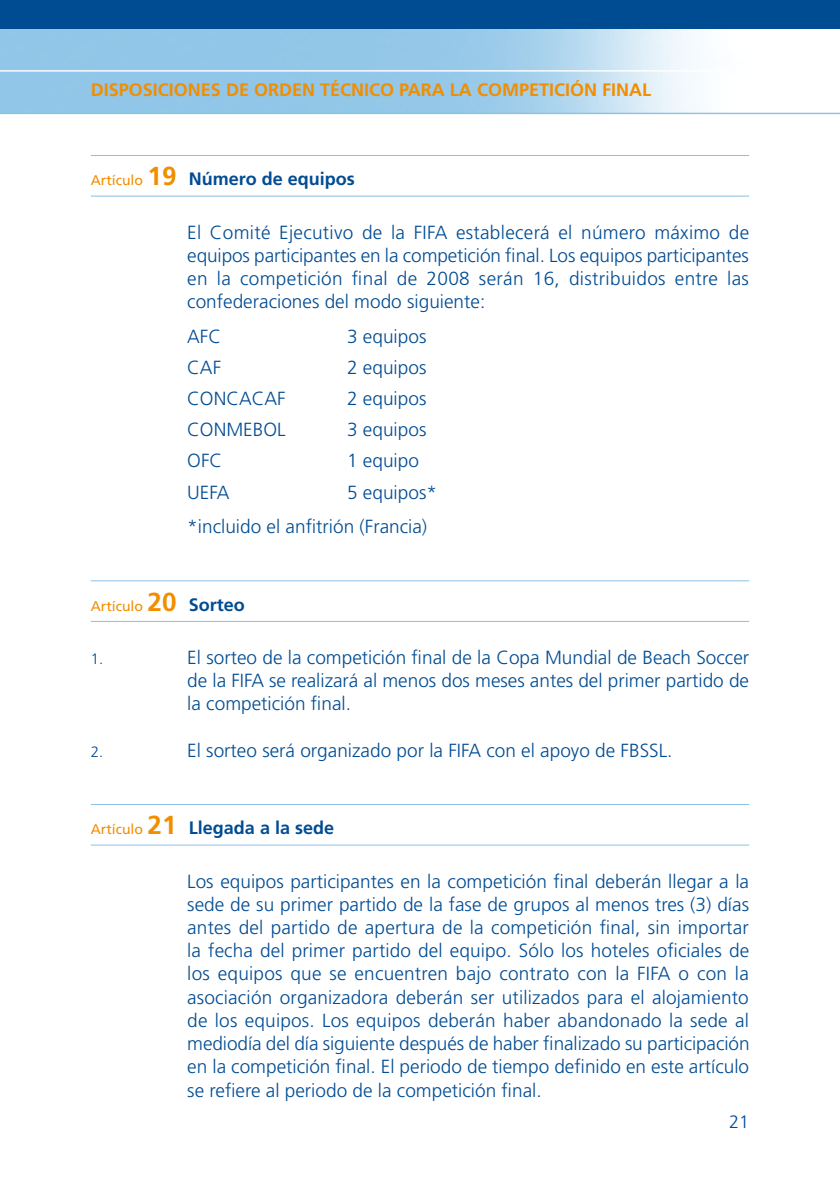
<style>
.page{position:relative;width:840px;height:1191px;background:#fff}
.page>*{position:absolute;margin:0;border:0;box-sizing:border-box;transform-origin:0 0}
.t1{font:300 19px/23.2px "Frutiger";color:#004c93;text-align:justify}
.t2{font:700 18px "Frutiger";color:#004c93}
.t3{font:700 18px "Frutiger";color:#f18e00}
.t4{font:300 18px "Frutiger";color:#004c93}
.t5{font:300 15px "Frutiger";color:#004c93}
.t6{font:14px "Frutiger";color:#f18e00}
.s1{font-weight:400;font-size:14px;color:#f18e00}
.s2{font-size:26px;color:#f18e00}
.s3{font-weight:700;font-size:26px}
.s4{font-weight:700;font-size:18px;color:#004c93}
</style>
<div class="page">
<img style="left:0;top:28px;width:839px;height:85px">
<div style="left:0;top:0;width:839px;height:28px;background:#004c93"></div>
<hr style="left:0;top:70px;width:839px;height:2px;background:#fff">
<hr style="left:0;top:113px;width:839px;height:1px;background:#8ac2e6">
<hr style="left:91px;top:155px;width:657px;height:1px;background:#8ac2e6">
<hr style="left:91px;top:196px;width:657px;height:1px;background:#8ac2e6">
<hr style="left:91px;top:580px;width:657px;height:1px;background:#8ac2e6">
<hr style="left:91px;top:621px;width:657px;height:1px;background:#8ac2e6">
<hr style="left:91px;top:804px;width:657px;height:1px;background:#8ac2e6">
<hr style="left:91px;top:844px;width:657px;height:1px;background:#8ac2e6">
<p class="t3" style="left:91px;top:79px;width:201px">DISPOSICIONES DE ORDEN</p>
<p class="t3" style="left:320px;top:79px;width:332px">TÉCNICO PARA LA COMPETICIÓN FINAL</p>
<p class="t2" style="left:91px;top:168px;width:265px"><span class="s1">Artículo</span> <span class="s2">19</span> Número de equipos</p>
<p class="t1" style="left:187px;top:221px;width:563px">El Comité Ejecutivo de la FIFA establecerá el número máximo de equipos participantes en la competición final. Los equipos participantes en la competición final de 2008 serán 16, distribuidos entre las confederaciones del modo siguiente:</p>
<p class="t1" style="left:187px;top:325px;width:35px">AFC</p>
<p class="t1" style="left:347px;top:325px;width:81px">3 equipos</p>
<p class="t1" style="left:187px;top:356px;width:35px">CAF</p>
<p class="t1" style="left:347px;top:356px;width:81px">2 equipos</p>
<p class="t1" style="left:187px;top:387px;width:100px">CONCACAF</p>
<p class="t1" style="left:347px;top:387px;width:81px">2 equipos</p>
<p class="t1" style="left:187px;top:418px;width:100px">CONMEBOL</p>
<p class="t1" style="left:347px;top:418px;width:81px">3 equipos</p>
<p class="t1" style="left:187px;top:449px;width:36px">OFC</p>
<p class="t1" style="left:347px;top:449px;width:73px">1 equipo</p>
<p class="t1" style="left:187px;top:480px;width:44px">UEFA</p>
<p class="t1" style="left:187px;top:475px;width:251px;line-height:34.6px;text-indent:160px">5 equipos* *incluido el anfitrión (Francia)</p>
<p class="t6" style="left:91px;top:597px;width:156px">Artículo <span class="s3">20</span> <span class="s4">Sorteo</span></p>
<p class="t5" style="left:91px;top:650px;width:14px">1.</p>
<p class="t1" style="left:187px;top:646px;width:563px">El sorteo de la competición final de la Copa Mundial de Beach Soccer de la FIFA se realizará al menos dos meses antes del primer partido de la competición final.</p>
<p class="t5" style="left:91px;top:743px;width:14px">2.</p>
<p class="t1" style="left:187px;top:739px;width:486px">El sorteo será organizado por la FIFA con el apoyo de FBSSL.</p>
<p class="t2" style="left:91px;top:817px;width:245px"><span class="s1">Artículo</span> <span class="s2">21</span> Llegada a la sede</p>
<p class="t1" style="left:187px;top:869px;width:563px">Los equipos participantes en la competición final deberán llegar a la sede de su primer partido de la fase de grupos al menos tres (3) días antes del partido de apertura de la competición final, sin importar la fecha del primer partido del equipo. Sólo los hoteles oficiales de los equipos que se encuentren bajo contrato con la FIFA o con la asociación organizadora deberán ser utilizados para el alojamiento de los equipos. Los equipos deberán haber abandonado la sede al mediodía del día siguiente después de haber finalizado su participación en la competición final. El periodo de tiempo definido en este artículo se refiere al periodo de la competición final.</p>
<p class="t4" style="left:728px;top:1111px;width:22px">21</p>
</div>
